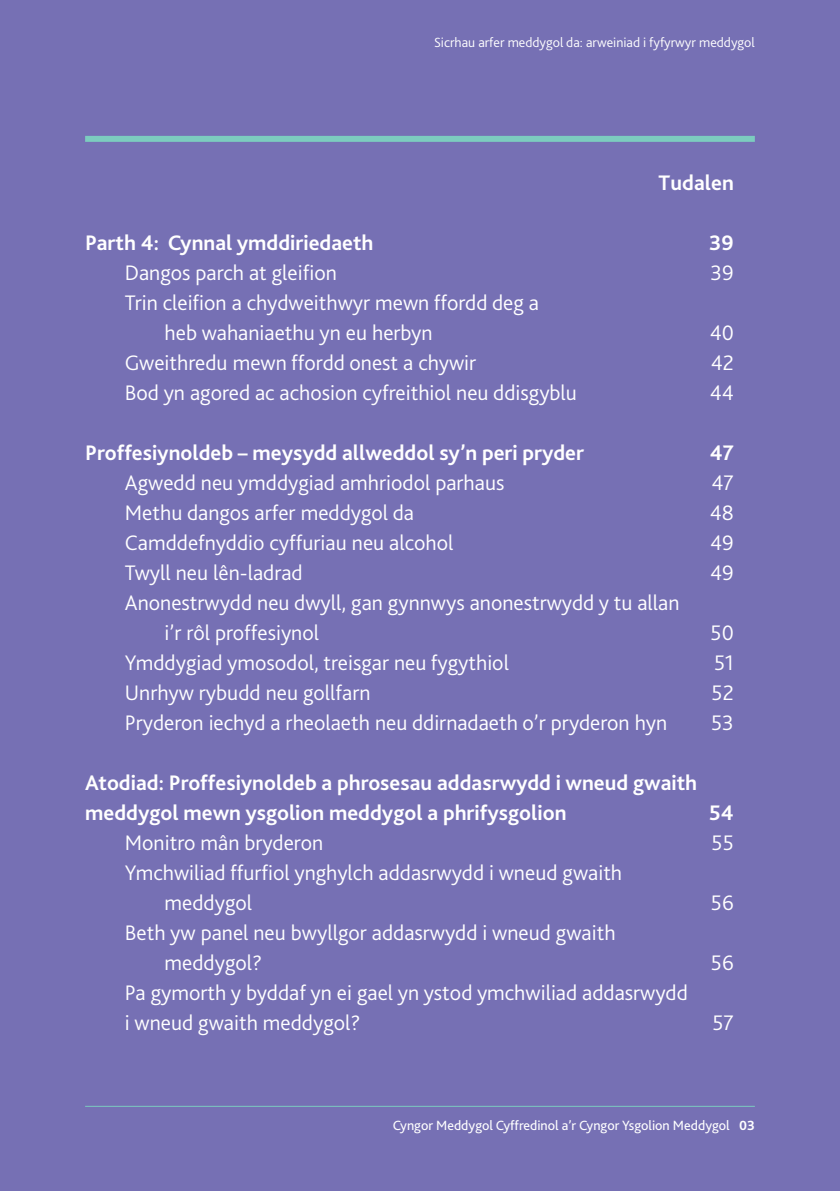
<style>
.page{position:relative;width:840px;height:1191px;background:#fff}
.page>*{position:absolute;margin:0;border:0;box-sizing:border-box;transform-origin:0 0}
.t1{font:300 22px/30px "Bliss 2";color:#fff}
.t2{font:700 22px/30px "Bliss 2";color:#fff}
.t3{font:14px "Bliss 2";color:#fff}
.t4{font:300 14px "Bliss 2";color:#fff}
.s1{font-weight:700}
</style>
<div class="page">
<div style="left:0;top:0;width:839px;height:1191px;background:#7670b4"></div>
<hr style="left:85px;top:1105px;width:669px;height:1px;background:#7cccbf">
<div style="left:85px;top:136px;width:669px;height:6px;background:#7cccbf"></div>
<p class="t4" style="left:434px;top:33px;width:322px">Sicrhau arfer meddygol da: arweiniad i fyfyrwyr meddygol</p>
<p class="t2" style="left:658px;top:167px;width:77px">Tudalen</p>
<p class="t2" style="left:85px;top:227px;width:290px">Parth 4: Cynnal ymddiriedaeth</p>
<p class="t2" style="left:709px;top:227px;width:26px">39</p>
<p class="t1" style="left:125px;top:257px;width:213px">Dangos parch at gleifion</p>
<p class="t1" style="left:710px;top:257px;width:25px">39</p>
<p class="t1" style="left:164px;top:287px;width:376px;text-indent:-40px">Trin cleifion a chydweithwyr mewn ffordd deg a heb wahaniaethu yn eu herbyn</p>
<p class="t1" style="left:709px;top:317px;width:26px">40</p>
<p class="t1" style="left:125px;top:347px;width:353px">Gweithredu mewn ffordd onest a chywir</p>
<p class="t1" style="left:710px;top:347px;width:25px">42</p>
<p class="t1" style="left:125px;top:377px;width:453px">Bod yn agored ac achosion cyfreithiol neu ddisgyblu</p>
<p class="t1" style="left:709px;top:377px;width:26px">44</p>
<p class="t2" style="left:85px;top:437px;width:500px">Proffesiynoldeb – meysydd allweddol sy’n peri pryder</p>
<p class="t2" style="left:709px;top:437px;width:25px">47</p>
<p class="t1" style="left:125px;top:467px;width:381px">Agwedd neu ymddygiad amhriodol parhaus</p>
<p class="t1" style="left:711px;top:467px;width:24px">47</p>
<p class="t1" style="left:125px;top:497px;width:290px">Methu dangos arfer meddygol da</p>
<p class="t1" style="left:709px;top:497px;width:26px">48</p>
<p class="t1" style="left:125px;top:527px;width:330px">Camddefnyddio cyffuriau neu alcohol</p>
<p class="t1" style="left:709px;top:527px;width:25px">49</p>
<p class="t1" style="left:125px;top:557px;width:179px">Twyll neu lên-ladrad</p>
<p class="t1" style="left:709px;top:557px;width:25px">49</p>
<p class="t1" style="left:164px;top:587px;width:516px;text-indent:-40px">Anonestrwydd neu dwyll, gan gynnwys anonestrwydd y tu allan i’r rôl proffesiynol</p>
<p class="t1" style="left:710px;top:617px;width:25px">50</p>
<p class="t1" style="left:125px;top:647px;width:385px">Ymddygiad ymosodol, treisgar neu fygythiol</p>
<p class="t1" style="left:713px;top:647px;width:21px">51</p>
<p class="t1" style="left:125px;top:677px;width:247px">Unrhyw rybudd neu gollfarn</p>
<p class="t1" style="left:711px;top:677px;width:24px">52</p>
<p class="t1" style="left:125px;top:707px;width:543px">Pryderon iechyd a rheolaeth neu ddirnadaeth o’r pryderon hyn</p>
<p class="t1" style="left:710px;top:707px;width:24px">53</p>
<p class="t2" style="left:85px;top:767px;width:613px">Atodiad: Proffesiynoldeb a phrosesau addasrwydd i wneud gwaith meddygol mewn ysgolion meddygol a phrifysgolion</p>
<p class="t2" style="left:708px;top:797px;width:26px">54</p>
<p class="t1" style="left:125px;top:827px;width:200px">Monitro mân bryderon</p>
<p class="t1" style="left:711px;top:827px;width:24px">55</p>
<p class="t1" style="left:164px;top:857px;width:459px;text-indent:-40px">Ymchwiliad ffurfiol ynghylch addasrwydd i wneud gwaith meddygol</p>
<p class="t1" style="left:710px;top:887px;width:24px">56</p>
<p class="t1" style="left:164px;top:917px;width:452px;text-indent:-40px">Beth yw panel neu bwyllgor addasrwydd i wneud gwaith meddygol?</p>
<p class="t1" style="left:125px;top:977px;width:564px">Pa gymorth y byddaf yn ei gael yn ystod ymchwiliad addasrwydd i wneud gwaith meddygol?</p>
<p class="t1" style="left:710px;top:947px;width:24px">56</p>
<p class="t1" style="left:712px;top:1007px;width:23px">57</p>
<p class="t3" style="left:392px;top:1116px;width:363px">Cyngor Meddygol Cyffredinol a’r Cyngor Ysgolion Meddygol <span class="s1">03</span></p>
</div>
